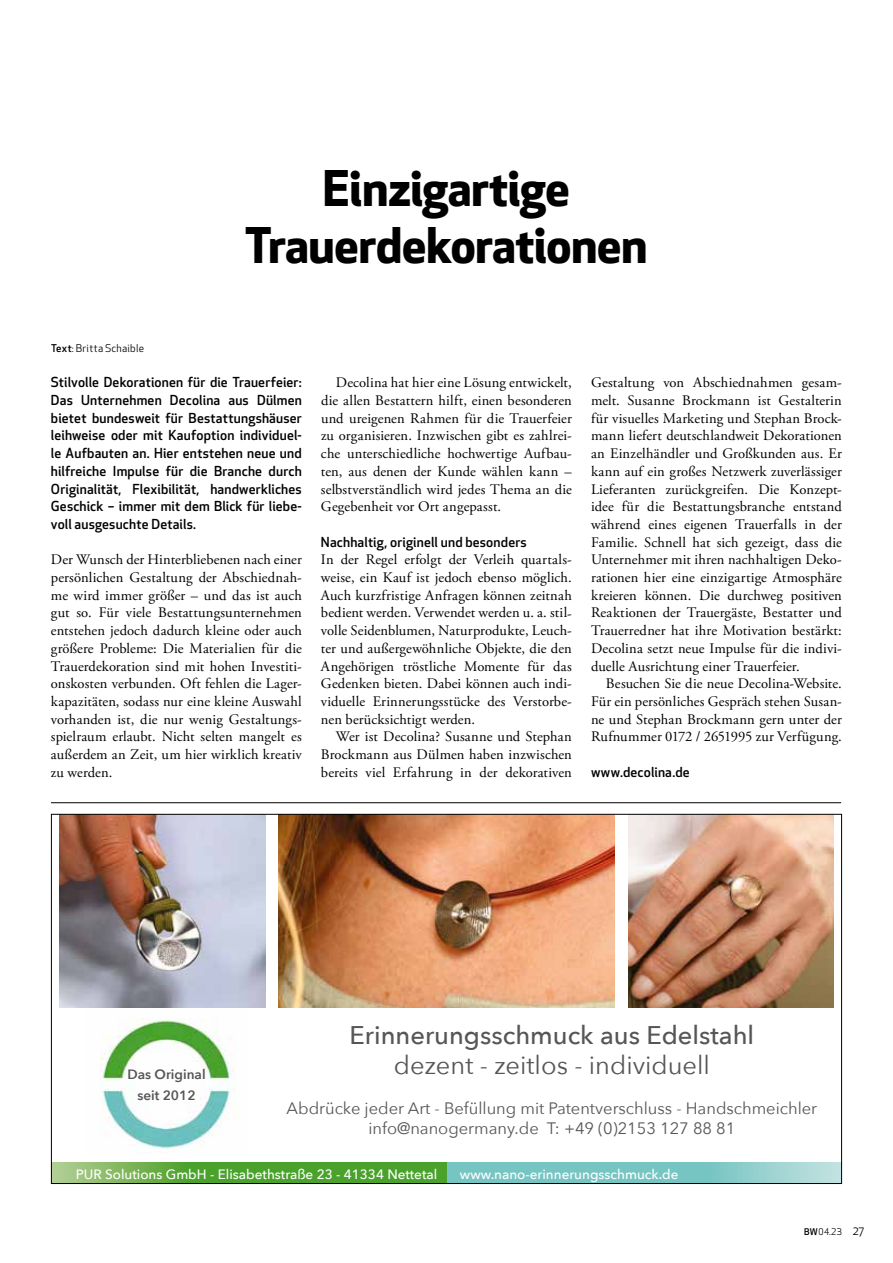
<style>
.page{position:relative;width:893px;height:1263px;background:#fff}
.page>*{position:absolute;margin:0;border:0;box-sizing:border-box;transform-origin:0 0}
.t1{font:700 48px/57.6px "Apex New";letter-spacing:-.01em;color:#000;text-align:center}
.t2{font:500 25.5px "Avenir Next";color:#565656}
.t3{font:25.5px "Avenir Next";color:#565656}
.t4{font:16.5px/19.8px "Avenir Next";color:#565656;text-align:center}
.t5{font:14.55px/17.7px "Adobe Garamond Pro";letter-spacing:.01em;color:#000;text-align:justify}
.t6{font:500 13.5px/17.7px "Apex New";letter-spacing:.01em;color:#000;text-align:justify}
.t7{font:500 13.5px "Avenir Next";color:#fff}
.t8{font:600 13.5px/21.3px "Avenir Next";color:#565656;text-align:center}
.t9{font:10.5px "Apex New";letter-spacing:.025em;color:#000}
.t10{font:9px "Apex New";color:#000}
.s1{font-weight:500}
.s2{font-size:12px}
</style>
<div class="page">
<svg style="left:447px;top:1163px;width:393px;height:19px;background:#84c9c7"></svg>
<svg style="left:53px;top:1163px;width:394px;height:19px;background:#5da93e"></svg>
<img style="left:100px;top:1018px;width:135px;height:135px">
<img style="left:628px;top:816px;width:206px;height:192px">
<img style="left:279px;top:816px;width:336px;height:192px">
<img style="left:60px;top:816px;width:205px;height:192px">
<hr style="left:51px;top:802px;width:790px;height:1px;background:#000">
<p class="t9" style="left:51px;top:341px;width:95px"><span class="s1">Text</span>: Britta Schaible</p>
<h1 class="t1" style="left:245px;top:157px;width:404px">Einzigartige<br>Trauerdekorationen</h1>
<p class="t6" style="left:51px;top:373px;width:252px">Stilvolle Dekorationen für die Trauerfeier:<br>Das Unternehmen Decolina aus Dülmen bietet bundesweit für Bestattungshäuser leihweise oder mit Kaufoption individuel&shy;le Aufbauten an. Hier entstehen neue und hilfreiche Impulse für die Branche durch Originalität, Flexibilität, handwerkliches Geschick – immer mit dem Blick für liebe&shy;voll ausgesuchte Details.</p>
<p class="t5" style="left:51px;top:551px;width:252px">Der Wunsch der Hinterbliebenen nach einer persönlichen Gestaltung der Abschiednah&shy;me wird immer größer – und das ist auch gut so. Für viele Bestattungsunternehmen entstehen jedoch dadurch kleine oder auch größere Probleme: Die Materialien für die Trauerdekoration sind mit hohen Investiti&shy;onskosten verbunden. Oft fehlen die Lager&shy;kapazitäten, sodass nur eine kleine Auswahl vorhanden ist, die nur wenig Gestaltungs&shy;spielraum erlaubt. Nicht selten mangelt es außerdem an Zeit, um hier wirklich kreativ zu werden.</p>
<p class="t5" style="left:321px;top:374px;width:252px;text-indent:15px">Decolina hat hier eine Lösung entwickelt, die allen Bestattern hilft, einen besonderen und ureigenen Rahmen für die Trauerfeier zu organisieren. Inzwischen gibt es zahlrei&shy;che unterschiedliche hochwertige Aufbau&shy;ten, aus denen der Kunde wählen kann – selbstverständlich wird jedes Thema an die Gegebenheit vor Ort angepasst.</p>
<p class="t6" style="left:321px;top:533px;width:207px">Nachhaltig, originell und besonders</p>
<p class="t5" style="left:321px;top:551px;width:252px">In der Regel erfolgt der Verleih quartals&shy;weise, ein Kauf ist jedoch ebenso möglich.<br>Auch kurzfristige Anfragen können zeitnah bedient werden. Verwendet werden u. a. stil&shy;volle Seidenblumen, Naturprodukte, Leuch&shy;ter und außergewöhnliche Objekte, die den Angehörigen tröstliche Momente für das Gedenken bieten. Dabei können auch indi&shy;viduelle Erinnerungsstücke des Verstorbe&shy;nen berücksichtigt werden.</p>
<p class="t5" style="left:321px;top:728px;width:252px;text-indent:15px">Wer ist Decolina? Susanne und Stephan Brockmann aus Dülmen haben inzwischen bereits viel Erfahrung in der dekorativen</p>
<p class="t5" style="left:591px;top:374px;width:252px">Gestaltung von Abschiednahmen gesam&shy;melt. Susanne Brockmann ist Gestalterin für visuelles Marketing und Stephan Brock&shy;mann liefert deutschlandweit Dekorationen an Einzelhändler und Großkunden aus. Er kann auf ein großes Netzwerk zuverlässiger Lieferanten zurückgreifen. Die Konzept&shy;idee für die Bestattungsbranche entstand während eines eigenen Trauerfalls in der Familie. Schnell hat sich gezeigt, dass die Unternehmer mit ihren nachhaltigen Deko&shy;rationen hier eine einzigartige Atmosphäre kreieren können. Die durchweg positiven Reaktionen der Trauergäste, Bestatter und Trauerredner hat ihre Motivation bestärkt:<br>Decolina setzt neue Impulse für die indivi&shy;duelle Ausrichtung einer Trauerfeier.</p>
<p class="t5" style="left:591px;top:675px;width:252px;text-indent:15px">Besuchen Sie die neue Decolina-Website.<br>Für ein persönliches Gespräch stehen Susan&shy;ne und Stephan Brockmann gern unter der Rufnummer 0172 / 2651995 zur Verfügung.</p>
<p class="t6" style="left:591px;top:763px;width:100px">www.decolina.de</p>
<h2 class="t2" style="left:350px;top:1013px;width:406px">Erinnerungsschmuck aus Edelstahl</h2>
<h2 class="t3" style="left:394px;top:1044px;width:318px">dezent - zeitlos - individuell</h2>
<p class="t4" style="left:287px;top:1097px;width:532px">Abdrücke jeder Art - Befüllung mit Patentverschluss - Handschmeichler info@nanogermany.de T: +49 (0)2153 127 88 81</p>
<p class="t7" style="left:76px;top:1163px;width:363px">PUR Solutions GmbH - Elisabethstraße 23 - 41334 Nettetal</p>
<p class="t7" style="left:460px;top:1163px;width:220px">www.nano-erinnerungsschmuck.de</p>
<p class="t8" style="left:127px;top:1063px;width:80px">Das Original seit 2012</p>
<p class="t10" style="left:804px;top:1226px;width:61px"><span class="s1">BW</span> 04.23 <span class="s2">27</span></p>
</div>
